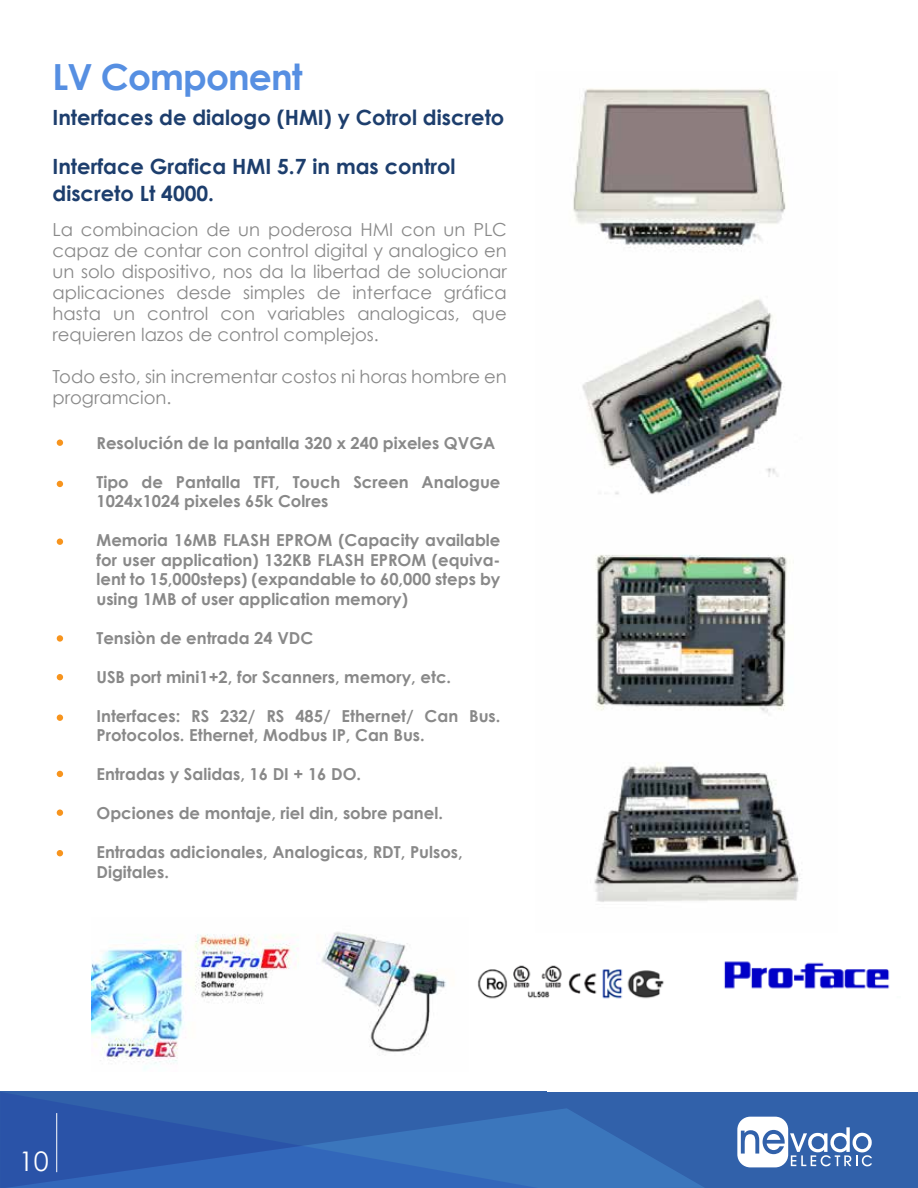
<style>
.page{position:relative;width:918px;height:1188px;background:#fff}
.page>*{position:absolute;margin:0;border:0;box-sizing:border-box;transform-origin:0 0}
.t1{font:700 36px "Century Gothic";letter-spacing:-.025em;color:#568fe2}
.t2{font:27px "Century Gothic";color:#fff}
.t3{font:700 21px/27px "Century Gothic";color:#1d3e6d}
.t4{font:18px/21px "Century Gothic";color:#898989;text-align:justify}
.t5{font:700 16.5px/19.5px "Century Gothic";color:#898989}
</style>
<div class="page">
<div style="left:0;top:1092px;width:918px;height:96px;background:#3161aa"></div>
<svg style="left:737px;top:1117px;width:135px;height:50px"></svg>
<svg style="left:547px;top:1108px;width:157px;height:80px;fill:#3b76bc"></svg>
<svg style="left:0;top:1092px;width:547px;height:96px"></svg>
<hr style="left:56px;top:1113px;width:1px;height:59px;background:#fff">
<img style="left:573px;top:88px;width:227px;height:814px">
<img style="left:91px;top:932px;width:355px;height:138px">
<img style="left:477px;top:961px;width:413px;height:38px">
<svg style="left:57px;top:440px;width:6px;height:6px"></svg>
<svg style="left:57px;top:481px;width:6px;height:6px"></svg>
<div style="left:57px;top:538px;width:6px;height:7px;background:#f7941d;border-radius:50%"></div>
<div style="left:57px;top:635px;width:6px;height:7px;background:#f7941d;border-radius:50%"></div>
<svg style="left:57px;top:674px;width:6px;height:6px"></svg>
<div style="left:57px;top:714px;width:6px;height:7px;background:#f7941d;border-radius:50%"></div>
<svg style="left:57px;top:771px;width:6px;height:6px"></svg>
<svg style="left:57px;top:810px;width:6px;height:6px"></svg>
<svg style="left:57px;top:850px;width:6px;height:6px"></svg>
<h1 class="t1" style="left:52px;top:49px;width:252px">LV Component</h1>
<p class="t3" style="left:52px;top:102px;width:453px">Interfaces de dialogo (HMI) y Cotrol discreto</p>
<p class="t3" style="left:52px;top:152px;width:405px">Interface Grafica HMI 5.7 in mas control discreto Lt 4000.</p>
<p class="t4" style="left:52px;top:219px;width:456px">La combinacion de un poderosa HMI con un PLC capaz de contar con control digital y analogico en un solo dispositivo, nos da la libertad de solucionar aplicaciones desde simples de interface gráfica hasta un control con variables analogicas, que requieren lazos de control complejos.</p>
<p class="t4" style="left:52px;top:366px;width:456px">Todo esto, sin incrementar costos ni horas hombre en programcion.</p>
<p class="t5" style="left:97px;top:432px;width:400px">Resolución de la pantalla 320 x 240 pixeles QVGA</p>
<p class="t5" style="left:97px;top:471px;width:406px">Tipo de Pantalla TFT, Touch Screen Analogue<br>1024x1024 pixeles 65k Colres</p>
<p class="t5" style="left:97px;top:530px;width:406px;text-align:justify">Memoria 16MB FLASH EPROM (Capacity available for user application) 132KB FLASH EPROM (equiva&shy;lent to 15,000steps) (expandable to 60,000 steps by using 1MB of user application memory)</p>
<p class="t5" style="left:97px;top:627px;width:218px">Tensiòn de entrada 24 VDC</p>
<p class="t5" style="left:97px;top:666px;width:356px">USB port mini1+2, for Scanners, memory, etc.</p>
<p class="t5" style="left:97px;top:705px;width:406px">Interfaces: RS 232/ RS 485/ Ethernet/ Can Bus.<br>Protocolos. Ethernet, Modbus IP, Can Bus.</p>
<p class="t5" style="left:97px;top:764px;width:266px">Entradas y Salidas, 16 DI + 16 DO.</p>
<p class="t5" style="left:97px;top:803px;width:348px">Opciones de montaje, riel din, sobre panel.</p>
<p class="t5" style="left:97px;top:842px;width:368px">Entradas adicionales, Analogicas, RDT, Pulsos,<br>Digitales.</p>
<h2 class="t2" style="left:19px;top:1142px;width:32px">10</h2>
</div>
